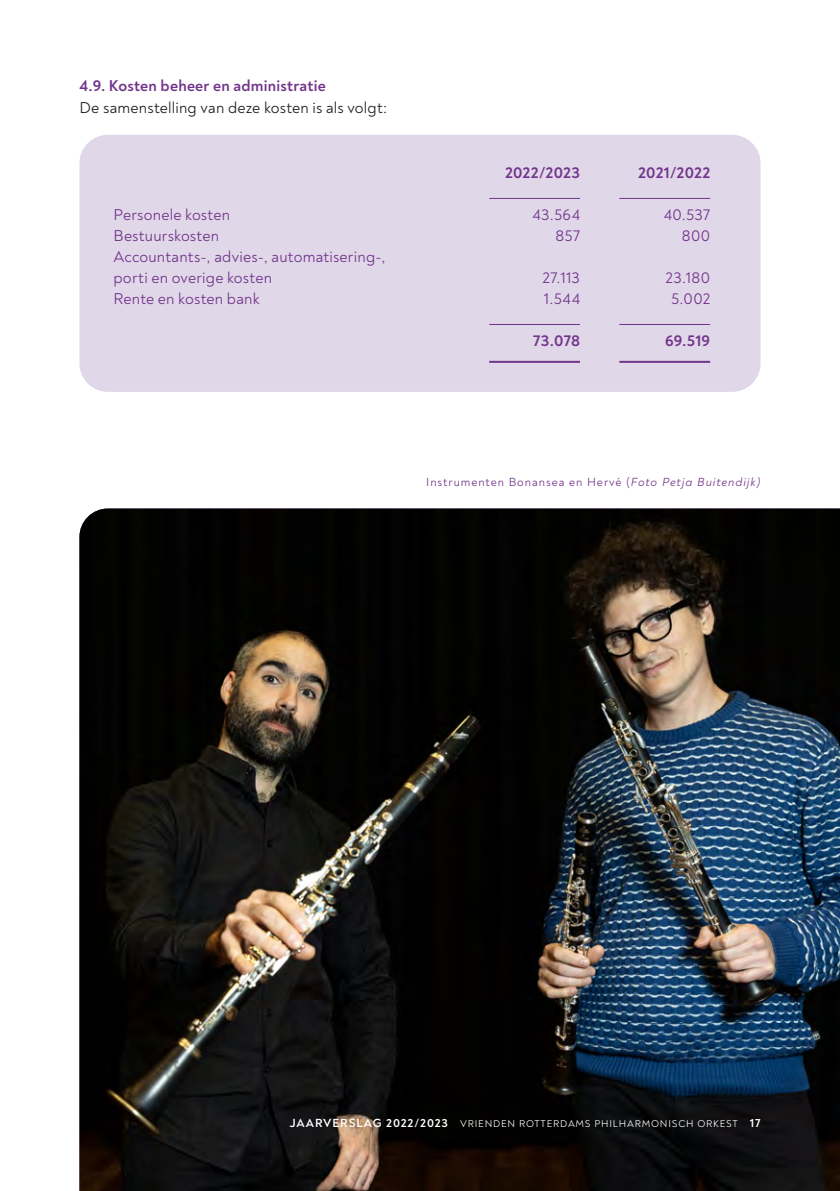
<style>
.page{position:relative;width:840px;height:1191px;background:#fff}
.page>*{position:absolute;margin:0;border:0;box-sizing:border-box;transform-origin:0 0}
.t1{font:16px/21px "Noah";letter-spacing:.015em;color:#72348b}
.t2{font:700 16px "Noah";letter-spacing:.015em;color:#72348b}
.t3{font:16px "Noah";letter-spacing:.01em;color:#231f20}
.t4{font:12px "Noah";letter-spacing:.08em;color:#72348b}
.t5{font:10px "Noah";letter-spacing:.08em;color:#fff}
.s1{font-style:italic}
.s2{font-weight:700;font-size:12px}
</style>
<div class="page">
<img style="left:79px;top:508px;width:760px;height:683px">
<div style="left:79px;top:135px;width:681px;height:257px;background:#e0d7e8;border-radius:28px"></div>
<hr style="left:489px;top:198px;width:90px;height:1px;background:#72348b">
<hr style="left:619px;top:198px;width:90px;height:1px;background:#72348b">
<hr style="left:489px;top:324px;width:90px;height:1px;background:#72348b">
<hr style="left:619px;top:324px;width:90px;height:1px;background:#72348b">
<hr style="left:489px;top:361px;width:90px;height:2px;background:#72348b">
<hr style="left:619px;top:361px;width:90px;height:2px;background:#72348b">
<p class="t2" style="left:79px;top:75px;width:248px">4.9. Kosten beheer en administratie</p>
<p class="t3" style="left:79px;top:98px;width:309px">De samenstelling van deze kosten is als volgt:</p>
<p class="t2" style="left:504px;top:162px;width:76px">2022/2023</p>
<p class="t2" style="left:637px;top:162px;width:73px">2021/2022</p>
<p class="t1" style="left:113px;top:204px;width:118px">Personele kosten</p>
<p class="t1" style="left:532px;top:204px;width:49px">43.564</p>
<p class="t1" style="left:663px;top:204px;width:48px">40.537</p>
<p class="t1" style="left:113px;top:225px;width:107px">Bestuurskosten</p>
<p class="t1" style="left:555px;top:225px;width:26px">857</p>
<p class="t1" style="left:681px;top:225px;width:30px">800</p>
<p class="t1" style="left:113px;top:246px;width:273px">Accountants-, advies-, automatisering-, porti en overige kosten</p>
<p class="t1" style="left:542px;top:267px;width:39px">27.113</p>
<p class="t1" style="left:665px;top:267px;width:46px">23.180</p>
<p class="t1" style="left:113px;top:288px;width:148px">Rente en kosten bank</p>
<p class="t1" style="left:543px;top:288px;width:38px">1.544</p>
<p class="t1" style="left:671px;top:288px;width:40px">5.002</p>
<p class="t2" style="left:533px;top:330px;width:48px">73.078</p>
<p class="t2" style="left:665px;top:330px;width:46px">69.519</p>
<p class="t4" style="left:426px;top:475px;width:335px">Instrumenten Bonansea en Hervé (<span class="s1">Foto Petja Buitendijk)</span></p>
<p class="t5" style="left:289px;top:1117px;width:472px"><span class="s2">JAARVERSLAG 2022/2023</span> VRIENDEN ROTTERDAMS PHILHARMONISCH ORKEST <span class="s2">17</span></p>
</div>
